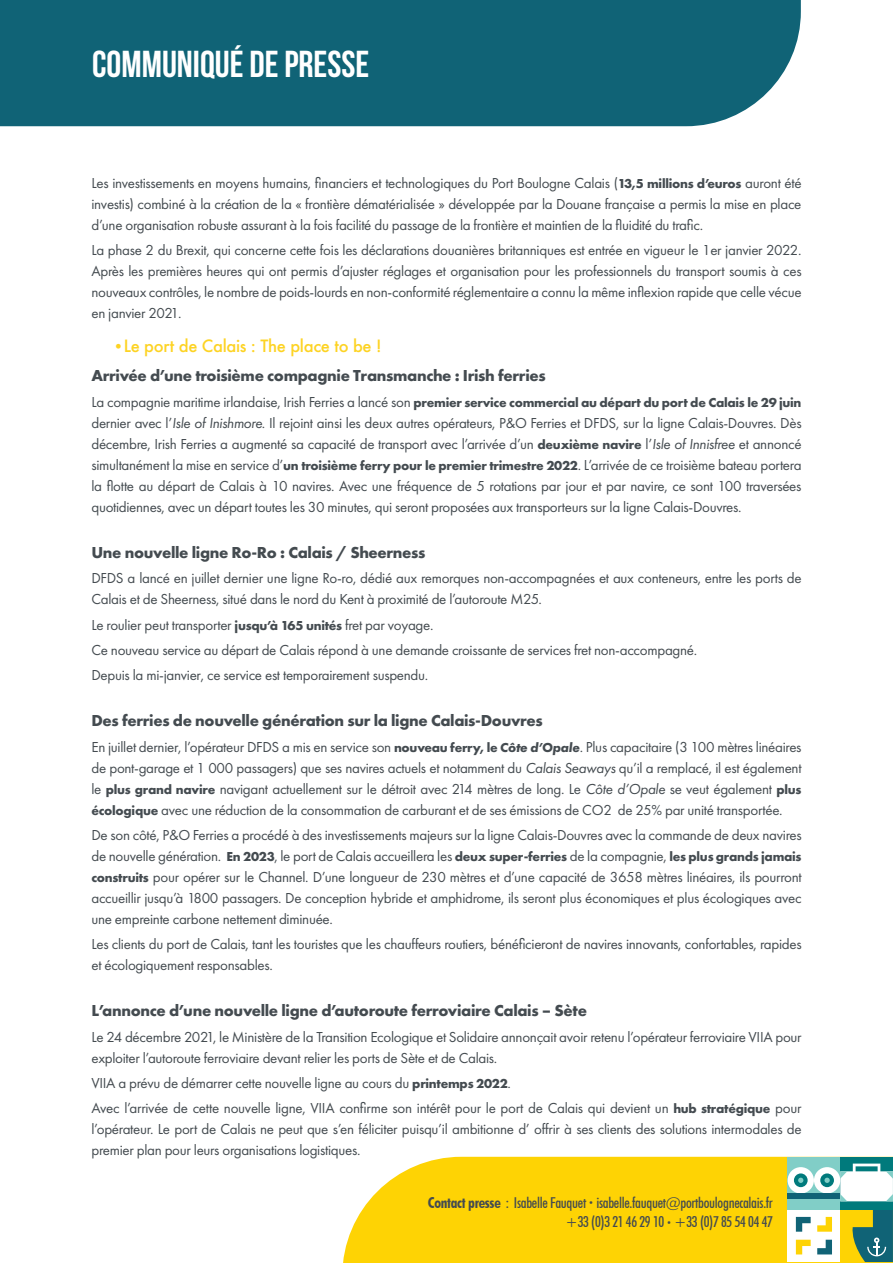
<style>
.page{position:relative;width:893px;height:1263px;background:#fff}
.page>*{position:absolute;margin:0;border:0;box-sizing:border-box;transform-origin:0 0}
.t1{font:700 37.5px "Bebas Neue";color:#fff}
.t2{font:700 16.5px "Futura PT";letter-spacing:-.02em;color:#444b50}
.t3{font:500 16.5px "Futura";letter-spacing:-.02em;color:#fdd323}
.petit_paragraphe{font:15px/21px "Futura PT";letter-spacing:-.02em;color:#444b50;text-align:justify}
.t4{font:500 condensed 15px/19.5px "Futura BT";letter-spacing:-.02em;color:#444b50;text-align:right}
.petit_paragraphe-2{font:700 13.5px "Futura PT";letter-spacing:-.02em;color:#444b50}
.s1{font-weight:700;font-size:13.5px}
.s2{font-size:15px}
.s3{font-weight:400;font-size:15px}
.s4{font-style:italic}
.s5{font-weight:700;font-style:italic;font-size:13.5px}
.s6{font-weight:700}
.s7{font-family:"Futura";font-weight:400;font-stretch:normal}
.s8{font-size:9px}
</style>
<div class="page">
<div style="left:0;top:0;width:801px;height:126px;background:#106376"></div>
<div style="left:343px;top:1157px;width:550px;height:106px;background:#fed304"></div>
<div style="left:840px;top:1209px;width:53px;height:53px;background:#fed304"></div>
<svg style="left:851px;top:1209px;width:42px;height:53px"></svg>
<div style="left:840px;top:1157px;width:53px;height:52px;background:#007a7c"></div>
<svg style="left:840px;top:1163px;width:53px;height:38px;background:#cde6e6"></svg>
<div style="left:788px;top:1209px;width:52px;height:53px;background:#fff"></div>
<svg style="left:796px;top:1217px;width:15px;height:15px"></svg>
<svg style="left:796px;top:1240px;width:15px;height:14px"></svg>
<svg style="left:817px;top:1240px;width:15px;height:14px"></svg>
<svg style="left:817px;top:1217px;width:15px;height:15px"></svg>
<div style="left:788px;top:1157px;width:52px;height:52px;background:#81cec7"></div>
<div style="left:788px;top:1167px;width:26px;height:26px;background:#fff;border-radius:50%"></div>
<div style="left:794px;top:1173px;width:14px;height:14px;background:#007a7c;border-radius:50%"></div>
<svg style="left:798px;top:1178px;width:5px;height:5px"></svg>
<div style="left:814px;top:1167px;width:26px;height:26px;background:#fff;border-radius:50%"></div>
<div style="left:820px;top:1173px;width:14px;height:14px;background:#007a7c;border-radius:50%"></div>
<svg style="left:824px;top:1178px;width:6px;height:5px"></svg>
<div style="left:788px;top:1193px;width:52px;height:6px;background:#106376"></div>
<p class="t1" style="left:92px;top:44px;width:279px">COMMUNIQUÉ DE PRESSE</p>
<p class="petit_paragraphe" style="left:91px;top:172px;width:712px">Les investissements en moyens humains, financiers et technologiques du Port Boulogne Calais (<span class="s1">13,5 millions d’euros</span> auront été investis) combiné à la création de la « frontière dématérialisée » développée par la Douane française a permis la mise en place d’une organisation robuste assurant à la fois facilité du passage de la frontière et maintien de la fluidité du trafic.</p>
<p class="petit_paragraphe" style="left:91px;top:240px;width:712px">La phase 2 du Brexit, qui concerne cette fois les déclarations douanières britanniques est entrée en vigueur le 1er janvier 2022.<br>Après les premières heures qui ont permis d’ajuster réglages et organisation pour les professionnels du transport soumis à ces nouveaux contrôles, le nombre de poids-lourds en non-conformité réglementaire a connu la même inflexion rapide que celle vécue en janvier 2021.</p>
<p class="t3" style="left:113px;top:334px;width:270px"><span class="s2">•</span>Le port de Calais : The place to be !</p>
<p class="t2" style="left:91px;top:365px;width:456px">Arrivée d’une troisième compagnie Transmanche : Irish ferries</p>
<p class="petit_paragraphe-2" style="left:91px;top:393px;width:712px"><span class="s3">La compagnie maritime irlandaise, Irish Ferries a lancé son</span> premier service commercial au départ du port de Calais le 29 juin</p>
<p class="petit_paragraphe" style="left:91px;top:412px;width:712px">dernier avec l’<span class="s4">Isle of Inishmore</span>. Il rejoint ainsi les deux autres opérateurs, P&amp;O Ferries et DFDS, sur la ligne Calais-Douvres. Dès décembre, Irish Ferries a augmenté sa capacité de transport avec l’arrivée d’un <span class="s1">deuxième navire</span> l’<span class="s4">Isle of Innisfree</span> et annoncé simultanément la mise en service d’<span class="s1">un troisième ferry pour le premier trimestre 2022</span>. L’arrivée de ce troisième bateau portera la flotte au départ de Calais à 10 navires. Avec une fréquence de 5 rotations par jour et par navire, ce sont 100 traversées quotidiennes, avec un départ toutes les 30 minutes, qui seront proposées aux transporteurs sur la ligne Calais-Douvres.</p>
<p class="t2" style="left:91px;top:542px;width:336px">Une nouvelle ligne Ro-Ro : Calais / Sheerness</p>
<p class="petit_paragraphe" style="left:91px;top:568px;width:712px">DFDS a lancé en juillet dernier une ligne Ro-ro, dédié aux remorques non-accompagnées et aux conteneurs, entre les ports de<br>Calais et de Sheerness, situé dans le nord du Kent à proximité de l’autoroute M25.</p>
<p class="petit_paragraphe" style="left:91px;top:614px;width:344px">Le roulier peut transporter <span class="s1">jusqu’à 165 unités</span> fret par voyage.</p>
<p class="petit_paragraphe" style="left:91px;top:639px;width:607px">Ce nouveau service au départ de Calais répond à une demande croissante de services fret non-accompagné.</p>
<p class="petit_paragraphe" style="left:91px;top:664px;width:338px">Depuis la mi-janvier, ce service est temporairement suspendu.</p>
<p class="t2" style="left:91px;top:710px;width:453px">Des ferries de nouvelle génération sur la ligne Calais-Douvres</p>
<p class="petit_paragraphe" style="left:91px;top:736px;width:712px">En juillet dernier, l’opérateur DFDS a mis en service son <span class="s1">nouveau ferry, le</span> <span class="s5">Côte d’Opale</span>. Plus capacitaire (3 100 mètres linéaires de pont-garage et 1 000 passagers) que ses navires actuels et notamment du <span class="s4">Calais Seaways</span> qu’il a remplacé, il est également le <span class="s1">plus grand navire</span> navigant actuellement sur le détroit avec 214 mètres de long. Le <span class="s4">Côte d’Opale</span> se veut également <span class="s1">plus écologique</span> avec une réduction de la consommation de carburant et de ses émissions de CO2 de 25% par unité transportée.</p>
<p class="petit_paragraphe" style="left:91px;top:824px;width:712px">De son côté, P&amp;O Ferries a procédé à des investissements majeurs sur la ligne Calais-Douvres avec la commande de deux navires de nouvelle génération. <span class="s1">En 2023</span>, le port de Calais accueillera les <span class="s1">deux super-ferries</span> de la compagnie, <span class="s1">les plus grands jamais construits</span> pour opérer sur le Channel. D’une longueur de 230 mètres et d’une capacité de 3658 mètres linéaires, ils pourront accueillir jusqu’à 1800 passagers. De conception hybride et amphidrome, ils seront plus économiques et plus écologiques avec une empreinte carbone nettement diminuée.</p>
<p class="petit_paragraphe" style="left:91px;top:933px;width:712px">Les clients du port de Calais, tant les touristes que les chauffeurs routiers, bénéficieront de navires innovants, confortables, rapides et écologiquement responsables.</p>
<p class="t2" style="left:91px;top:1000px;width:497px">L’annonce d’une nouvelle ligne d’autoroute ferroviaire Calais – Sète</p>
<p class="petit_paragraphe" style="left:91px;top:1026px;width:712px">Le 24 décembre 2021, le Ministère de la Transition Ecologique et Solidaire annonçait avoir retenu l’opérateur ferroviaire VIIA pour exploiter l’autoroute ferroviaire devant relier les ports de Sète et de Calais.</p>
<p class="petit_paragraphe" style="left:91px;top:1072px;width:421px">VIIA a prévu de démarrer cette nouvelle ligne au cours du <span class="s1">printemps 2022</span>.</p>
<p class="petit_paragraphe" style="left:91px;top:1097px;width:712px">Avec l’arrivée de cette nouvelle ligne, VIIA confirme son intérêt pour le port de Calais qui devient un <span class="s1">hub stratégique</span> pour l’opérateur. Le port de Calais ne peut que s’en féliciter puisqu’il ambitionne d’ offrir à ses clients des solutions intermodales de premier plan pour leurs organisations logistiques.</p>
<p class="t4" style="left:428px;top:1193px;width:347px"><span class="s6">Contact presse</span> <span class="s7">:</span> Isabelle Fauquet <span class="s8">•</span> isabelle.fauquet@portboulognecalais.fr +33 (0)3 21 46 29 10 <span class="s8">•</span> +33 (0)7 85 54 04 47</p>
</div>
